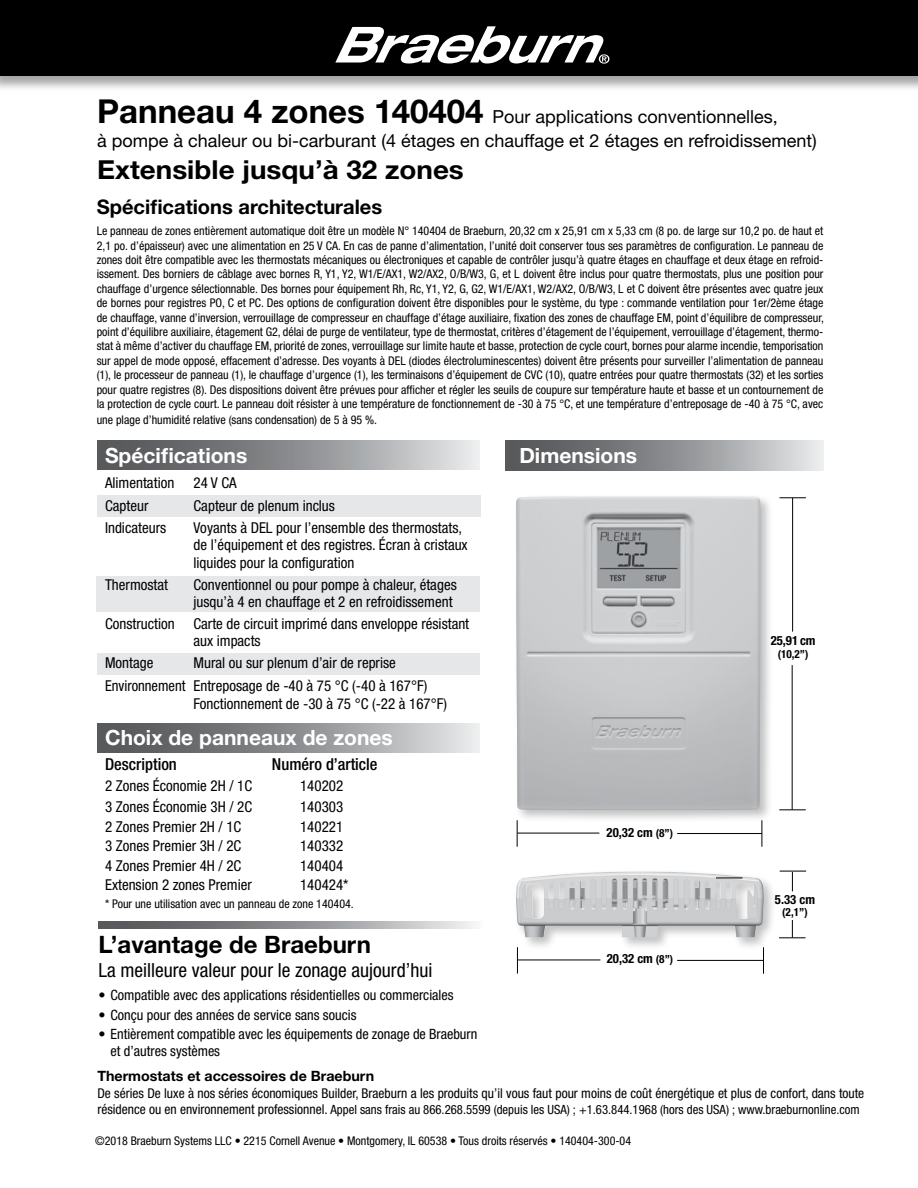
<style>
.page{position:relative;width:918px;height:1188px;background:#fff}
.page>*{position:absolute;margin:0;border:0;box-sizing:border-box;transform-origin:0 0}
.t1{font:700 26.25px "Helvetica Neue LT Std";color:#000;scale:1.06 1}
.t2{font:700 24px "Helvetica Neue LT Std";color:#000}
.t3{font:700 21px "Helvetica Neue LT Std";color:#fff}
.t4{font:700 20.1px "Helvetica Neue LT Std";color:#000}
.t5{font:condensed 19.5px "Helvetica Neue LT Std";color:#000}
.t6{font:18px/24px "Helvetica Neue LT Std";color:#000}
.t7{font:500 condensed 16.5px "Helvetica Neue LT Std";color:#000}
.t8{font:condensed 15px/16.5px "Helvetica Neue LT Std";color:#000}
.t9{font:condensed 14.25px/16.5px "Helvetica Neue LT Std";color:#000}
.t10{font:700 14.25px "Helvetica Neue LT Std";color:#000}
.t11{font:condensed 13.5px "Helvetica Neue LT Std";color:#000}
.t12{font:condensed 12.75px "Helvetica Neue LT Std";color:#000}
.t13{font:700 condensed 12.75px "Helvetica Neue LT Std";color:#000}
.t14{font:condensed 12px/14.4px "Helvetica Neue LT Std";color:#000;text-align:justify}
.t15{font:700 condensed 11.25px "Helvetica Neue LT Std";color:#000}
.s1{font-weight:700;font-size:33px}
.s2{font-size:11.25px}
.s3{font-size:13.5px}
</style>
<div class="page">
<svg style="left:98px;top:723px;width:382px;height:29px;background:#919295"></svg>
<div style="left:97px;top:653px;width:383px;height:21px;background:#e6e7e8"></div>
<div style="left:0;top:0;width:918px;height:92px;background:#000;opacity:.35"></div>
<div style="left:0;top:0;width:918px;height:75px;background:#000"></div>
<svg style="left:335px;top:26px;width:274px;height:38px"></svg>
<div style="left:96px;top:576px;width:384px;height:36px;background:#e6e7e8"></div>
<div style="left:97px;top:495px;width:384px;height:21px;background:#e6e7e8"></div>
<svg style="left:97px;top:440px;width:383px;height:30px;background:#919295"></svg>
<svg style="left:98px;top:921px;width:378px;height:7px;background:#939497"></svg>
<div style="left:513px;top:868px;width:264px;height:82px;background:#000;opacity:.25"></div>
<img style="left:516px;top:872px;width:248px;height:65px">
<svg style="left:716px;top:878px;width:26px;height:1px"></svg>
<svg style="left:779px;top:920px;width:26px;height:18px"></svg>
<svg style="left:763px;top:947px;width:1px;height:27px"></svg>
<hr style="left:677px;top:960px;width:86px;height:1px;background:#000">
<svg style="left:517px;top:947px;width:1px;height:27px"></svg>
<hr style="left:518px;top:960px;width:82px;height:1px;background:#000">
<svg style="left:762px;top:823px;width:1px;height:24px"></svg>
<hr style="left:677px;top:833px;width:85px;height:1px;background:#000">
<svg style="left:517px;top:823px;width:1px;height:24px"></svg>
<hr style="left:517px;top:833px;width:82px;height:1px;background:#000">
<svg style="left:779px;top:497px;width:27px;height:1px"></svg>
<hr style="left:792px;top:498px;width:1px;height:134px;background:#000">
<svg style="left:779px;top:809px;width:27px;height:1px"></svg>
<hr style="left:792px;top:665px;width:1px;height:145px;background:#000">
<svg style="left:505px;top:441px;width:319px;height:29px;background:#919295"></svg>
<svg style="left:780px;top:871px;width:26px;height:20px"></svg>
<div style="left:514px;top:494px;width:259px;height:329px;background:#000;opacity:.25"></div>
<img style="left:516px;top:496px;width:244px;height:314px">
<h3 class="t6" style="left:97px;top:105px;width:721px"><span class="s1">Panneau 4 zones 140404</span> Pour applications conventionnelles,<br>à pompe à chaleur ou bi-carburant (4 étages en chauffage et 2 étages en refroidissement)</h3>
<h1 class="t1" style="left:97px;top:153px;width:347px">Extensible jusqu’à 32 zones</h1>
<h3 class="t4" style="left:97px;top:195px;width:287px">Spécifications architecturales</h3>
<p class="t14" style="left:97px;top:224px;width:729px">Le panneau de zones entièrement automatique doit être un modèle N° 140404 de Braeburn, 20,32 cm x 25,91 cm x 5,33 cm (8 po. de large sur 10,2 po. de haut et 2,1 po. d’épaisseur) avec une alimentation en 25 V CA. En cas de panne d’alimentation, l’unité doit conserver tous ses paramètres de configuration. Le panneau de zones doit être compatible avec les thermostats mécaniques ou électroniques et capable de contrôler jusqu’à quatre étages en chauffage et deux étage en refroid&shy;issement. Des borniers de câblage avec bornes R, Y1, Y2, W1/E/AX1, W2/AX2, O/B/W3, G, et L doivent être inclus pour quatre thermostats, plus une position pour chauffage d’urgence sélectionnable. Des bornes pour équipement Rh, Rc, Y1, Y2, G, G2, W1/E/AX1, W2/AX2, O/B/W3, L et C doivent être présentes avec quatre jeux de bornes pour registres PO, C et PC. Des options de configuration doivent être disponibles pour le système, du type : commande ventilation pour 1er/2ème étage de chauffage, vanne d’inversion, verrouillage de compresseur en chauffage d’étage auxiliaire, fixation des zones de chauffage EM, point d’équilibre de compresseur, point d’équilibre auxiliaire, étagement G2, délai de purge de ventilateur, type de thermostat, critères d’étagement de l’équipement, verrouillage d’étagement, thermo&shy;stat à même d’activer du chauffage EM, priorité de zones, verrouillage sur limite haute et basse, protection de cycle court, bornes pour alarme incendie, temporisation sur appel de mode opposé, effacement d’adresse. Des voyants à DEL (diodes électroluminescentes) doivent être présents pour surveiller l’alimentation de panneau (1), le processeur de panneau (1), le chauffage d’urgence (1), les terminaisons d’équipement de CVC (10), quatre entrées pour quatre thermostats (32) et les sorties pour quatre registres (8). Des dispositions doivent être prévues pour afficher et régler les seuils de coupure sur température haute et basse et un contournement de la protection de cycle court. Le panneau doit résister à une température de fonctionnement de -30 à 75 °C, et une température d’entreposage de -40 à 75 °C, avec</p>
<p class="t14" style="left:97px;top:413px;width:282px">une plage d’humidité relative (sans condensation) de 5 à 95 %.</p>
<h3 class="t3" style="left:105px;top:442px;width:144px">Spécifications</h3>
<p class="t8" style="left:105px;top:475px;width:71px">Alimentation</p>
<p class="t8" style="left:194px;top:475px;width:45px">24 V CA</p>
<p class="t8" style="left:105px;top:497px;width:45px">Capteur</p>
<p class="t8" style="left:194px;top:497px;width:143px">Capteur de plenum inclus</p>
<p class="t8" style="left:105px;top:520px;width:63px">Indicateurs</p>
<p class="t8" style="left:194px;top:520px;width:276px">Voyants à DEL pour l’ensemble des thermostats, de l’équipement et des registres. Écran à cristaux</p>
<p class="t8" style="left:194px;top:554px;width:162px">liquides pour la configuration</p>
<p class="t8" style="left:105px;top:577px;width:65px">Thermostat</p>
<p class="t8" style="left:194px;top:577px;width:265px">Conventionnel ou pour pompe à chaleur, étages jusqu’à 4 en chauffage et 2 en refroidissement</p>
<p class="t8" style="left:105px;top:616px;width:71px">Construction</p>
<p class="t8" style="left:194px;top:616px;width:277px">Carte de circuit imprimé dans enveloppe résistant aux impacts</p>
<p class="t8" style="left:105px;top:655px;width:50px">Montage</p>
<h3 class="t3" style="left:519px;top:443px;width:119px">Dimensions</h3>
<p class="t13" style="left:771px;top:633px;width:46px">25,91 cm</p>
<p class="t15" style="left:778px;top:647px;width:32px">(10,2”)</p>
<p class="t8" style="left:105px;top:652px;width:324px;line-height:22.5px;text-indent:89px">Mural ou sur plenum d’air de reprise<br>Environnement Entreposage de -40 à 75 °C (-40 à 167°F)</p>
<p class="t8" style="left:194px;top:695px;width:255px">Fonctionnement de -30 à 75 °C (-22 à 167°F)</p>
<h3 class="t3" style="left:105px;top:724px;width:289px">Choix de panneaux de zones</h3>
<h3 class="t7" style="left:105px;top:755px;width:73px">Description</h3>
<h3 class="t7" style="left:272px;top:755px;width:107px">Numéro d’article</h3>
<p class="t8" style="left:105px;top:778px;width:149px">2 Zones Économie 2H / 1C</p>
<p class="t8" style="left:300px;top:778px;width:45px">140202</p>
<p class="t8" style="left:105px;top:799px;width:149px">3 Zones Économie 3H / 2C</p>
<p class="t8" style="left:300px;top:799px;width:45px">140303</p>
<p class="t8" style="left:105px;top:818px;width:138px">2 Zones Premier 2H / 1C</p>
<p class="t8" style="left:300px;top:818px;width:45px">140221</p>
<p class="t8" style="left:105px;top:838px;width:138px">3 Zones Premier 3H / 2C</p>
<p class="t8" style="left:300px;top:838px;width:45px">140332</p>
<p class="t8" style="left:105px;top:857px;width:138px">4 Zones Premier 4H / 2C</p>
<p class="t8" style="left:300px;top:857px;width:45px">140404</p>
<p class="t8" style="left:105px;top:877px;width:148px">Extension 2 zones Premier</p>
<p class="t8" style="left:300px;top:877px;width:50px">140424*</p>
<p class="t14" style="left:105px;top:897px;width:250px">* Pour une utilisation avec un panneau de zone 140404.</p>
<p class="t13" style="left:607px;top:825px;width:68px">20,32 cm <span class="s2">(8”)</span></p>
<p class="t13" style="left:775px;top:891px;width:42px">5.33 cm</p>
<p class="t15" style="left:782px;top:905px;width:27px">(2,1”)</p>
<h2 class="t2" style="left:98px;top:930px;width:274px">L’avantage de Braeburn</h2>
<h3 class="t5" style="left:98px;top:959px;width:335px">La meilleure valeur pour le zonage aujourd’hui</h3>
<p class="t9" style="left:98px;top:987px;width:357px">• Compatible avec des applications résidentielles ou commerciales</p>
<p class="t9" style="left:98px;top:1006px;width:260px">• Conçu pour des années de service sans soucis</p>
<p class="t9" style="left:110px;top:1026px;width:368px;text-indent:-12px">• Entièrement compatible avec les équipements de zonage de Braeburn et d’autres systèmes</p>
<p class="t10" style="left:97px;top:1068px;width:278px">Thermostats et accessoires de Braeburn</p>
<p class="t11" style="left:97px;top:1085px;width:768px">De séries De luxe à nos séries économiques Builder, Braeburn a les produits qu’il vous faut pour moins de coût énergétique et plus de confort, dans toute</p>
<p class="t12" style="left:97px;top:1102px;width:764px"><span class="s3">résidence ou en environnement professionnel.</span> Appel sans frais au 866.268.5599 (depuis les USA) ; +1.63.844.1968 (hors des USA) ; www.braeburnonline.com</p>
<p class="t13" style="left:607px;top:951px;width:68px">20,32 cm <span class="s2">(8”)</span></p>
<p class="t14" style="left:95px;top:1133px;width:537px">©2018 Braeburn Systems LLC • 2215 Cornell Avenue • Montgomery, IL 60538 • Tous droits réservés • 140404-300-04</p>
</div>
